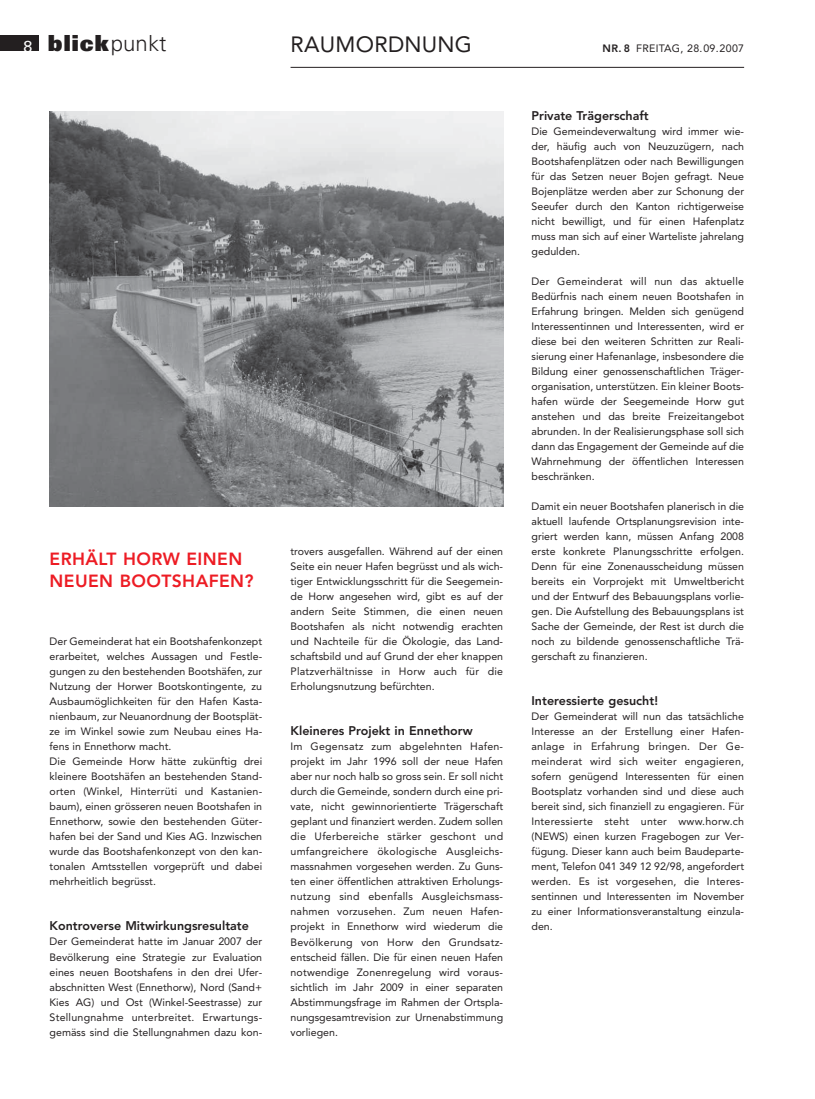
<style>
.page{position:relative;width:815px;height:1099px;background:#fff}
.page>*{position:absolute;margin:0;border:0;box-sizing:border-box;transform-origin:0 0}
.t1{font:900 22.12px "Univers";letter-spacing:.05em;color:#231f20}
.t2{font:22px "Avenir";letter-spacing:.01em;color:#231f20}
.t3{font:800 17.5px/22.5px "Avenir";letter-spacing:.025em;color:#ed1c24}
.t4{font:800 12.5px "Avenir";color:#231f20}
.t5{font:10.62px/15px "Avenir";color:#231f20;text-align:justify}
.t6{font:10.62px "Avenir";letter-spacing:.025em;color:#231f20}
.s1{font-weight:400;font-size:15.88px;color:#fff}
.s2{font-weight:300}
.s3{font-weight:800}
</style>
<div class="page">
<div style="left:0;top:35px;width:39px;height:16px;background:#231f20"></div>
<hr style="left:291px;top:67px;width:453px;height:1px;background:#231f20">
<img style="left:50px;top:112px;width:453px;height:395px">
<h1 class="t1" style="left:23px;top:29px;width:145px"><span class="s1">8</span> blick<span class="s2">punkt</span></h1>
<h2 class="t2" style="left:291px;top:34px;width:183px">RAUMORDNUNG</h2>
<p class="t6" style="left:603px;top:43px;width:143px"><span class="s3">NR. 8</span> FREITAG, 28.09.2007</p>
<h3 class="t3" style="left:50px;top:548px;width:206px">ERHÄLT HORW EINEN<br>NEUEN BOOTSHAFEN?</h3>
<p class="t5" style="left:50px;top:634px;width:214px;text-align:left">Der Gemeinderat hat ein Bootshafenkonzept erarbeitet, welches Aussagen und Festle - gungen zu den bestehenden Boots häfen, zur Nutzung der Horwer Boots kon tingente, zu Ausbaumöglichkeiten für den Hafen Kasta - nien baum, zur Neuanord nung der Boots plät - ze im Winkel sowie zum Neubau eines Ha - fens in Ennethorw macht.<br>Die Gemeinde Horw hätte zukünftig drei kleinere Bootshäfen an bestehenden Stand - orten (Winkel, Hinterrüti und Kastanien - baum), einen grösseren neuen Bootshafen in Ennethorw, sowie den bestehenden Güter - hafen bei der Sand und Kies AG. Inzwischen wurde das Bootshafenkonzept von den kan&shy;tonalen Amtsstellen vorgeprüft und dabei mehrheitlich begrüsst.</p>
<p class="t4" style="left:50px;top:920px;width:201px">Kontroverse Mitwirkungsresultate</p>
<p class="t5" style="left:50px;top:934px;width:214px">Der Gemeinderat hatte im Januar 2007 der Bevölkerung eine Strategie zur Evaluation eines neuen Bootshafens in den drei Ufer - abschnitten West (Ennethorw), Nord (Sand+ Kies AG) und Ost (Winkel-Seestrasse) zur Stellungnahme unterbreitet. Erwartungs - gemäss sind die Stellungnahmen dazu kon-</p>
<p class="t5" style="left:291px;top:544px;width:214px">trovers ausgefallen. Während auf der einen Seite ein neuer Hafen begrüsst und als wich&shy;tiger Entwicklungsschritt für die Seegemein - de Horw angesehen wird, gibt es auf der andern Seite Stimmen, die einen neuen Bootshafen als nicht notwendig erachten und Nachteile für die Ökologie, das Land - schaftsbild und auf Grund der eher knappen Platzverhältnisse in Horw auch für die Erholungsnutzung befürchten.</p>
<p class="t4" style="left:291px;top:725px;width:184px">Kleineres Projekt in Ennethorw</p>
<p class="t5" style="left:291px;top:739px;width:214px">Im Gegensatz zum abgelehnten Hafen - projekt im Jahr 1996 soll der neue Hafen aber nur noch halb so gross sein. Er soll nicht durch die Gemeinde, sondern durch eine pri&shy;vate, nicht gewinnorientierte Trägerschaft geplant und finanziert werden. Zudem sollen die Uferbereiche stärker geschont und umfangreichere ökologische Ausgleichs - mass nahmen vorgesehen werden. Zu Guns - ten einer öffentlichen attraktiven Erholungs - nutzung sind ebenfalls Ausgleichsmass - nahmen vorzusehen. Zum neuen Hafen - projekt in Ennethorw wird wiederum die Bevöl kerung von Horw den Grundsatz - entscheid fällen. Die für einen neuen Hafen notwendige Zonenregelung wird voraus&shy;sichtlich im Jahr 2009 in einer separaten Abstimmungsfrage im Rahmen der Ortspla - nungsgesamtrevision zur Urnen abstimmung vorliegen.</p>
<p class="t4" style="left:531px;top:110px;width:119px">Private Trägerschaft</p>
<p class="t5" style="left:531px;top:124px;width:214px">Die Gemeindeverwaltung wird immer wie&shy;der, häufig auch von Neuzuzügern, nach Bootshafenplätzen oder nach Bewilligungen für das Setzen neuer Bojen gefragt. Neue Bojenplätze werden aber zur Schonung der Seeufer durch den Kanton richtigerweise nicht bewilligt, und für einen Hafenplatz muss man sich auf einer Warteliste jahrelang gedulden.</p>
<p class="t5" style="left:531px;top:274px;width:214px">Der Gemeinderat will nun das aktuelle Bedürfnis nach einem neuen Bootshafen in Erfahrung bringen. Melden sich genügend Interessentinnen und Interessenten, wird er diese bei den weiteren Schritten zur Reali - sierung einer Hafenanlage, insbesondere die Bildung einer genossenschaftlichen Träger - organisation, unterstützen. Ein kleiner Boots - hafen würde der Seegemeinde Horw gut anstehen und das breite Freizeit angebot abrunden. In der Realisierungs phase soll sich dann das Engagement der Gemeinde auf die Wahrnehmung der öffentlichen Interessen beschränken.</p>
<p class="t5" style="left:531px;top:499px;width:214px">Damit ein neuer Bootshafen planerisch in die aktuell laufende Ortsplanungsrevision inte&shy;griert werden kann, müssen Anfang 2008 erste konkrete Planungsschritte erfolgen.<br>Denn für eine Zonenausscheidung müssen bereits ein Vorprojekt mit Umweltbericht und der Entwurf des Bebauungsplans vorlie&shy;gen. Die Aufstellung des Bebauungsplans ist Sache der Gemeinde, der Rest ist durch die noch zu bildende genossenschaftliche Trä - ger schaft zu finanzieren.</p>
<p class="t4" style="left:531px;top:695px;width:128px">Interessierte gesucht!</p>
<p class="t5" style="left:531px;top:709px;width:214px">Der Gemeinderat will nun das tatsächliche Interesse an der Erstellung einer Hafen - anlage in Erfahrung bringen. Der Ge - meinderat wird sich weiter engagieren, sofern genügend Interessenten für einen Bootsplatz vorhanden sind und diese auch bereit sind, sich finanziell zu engagieren. Für Interessierte steht unter www.horw.ch (NEWS) einen kurzen Frage bogen zur Ver - fügung. Dieser kann auch beim Baude parte - ment, Telefon 041 349 12 92/98, angefordert werden. Es ist vorgesehen, die Interes - sentinnen und Interessenten im November zu einer Informations veran stal tung einzula&shy;den.</p>
</div>
